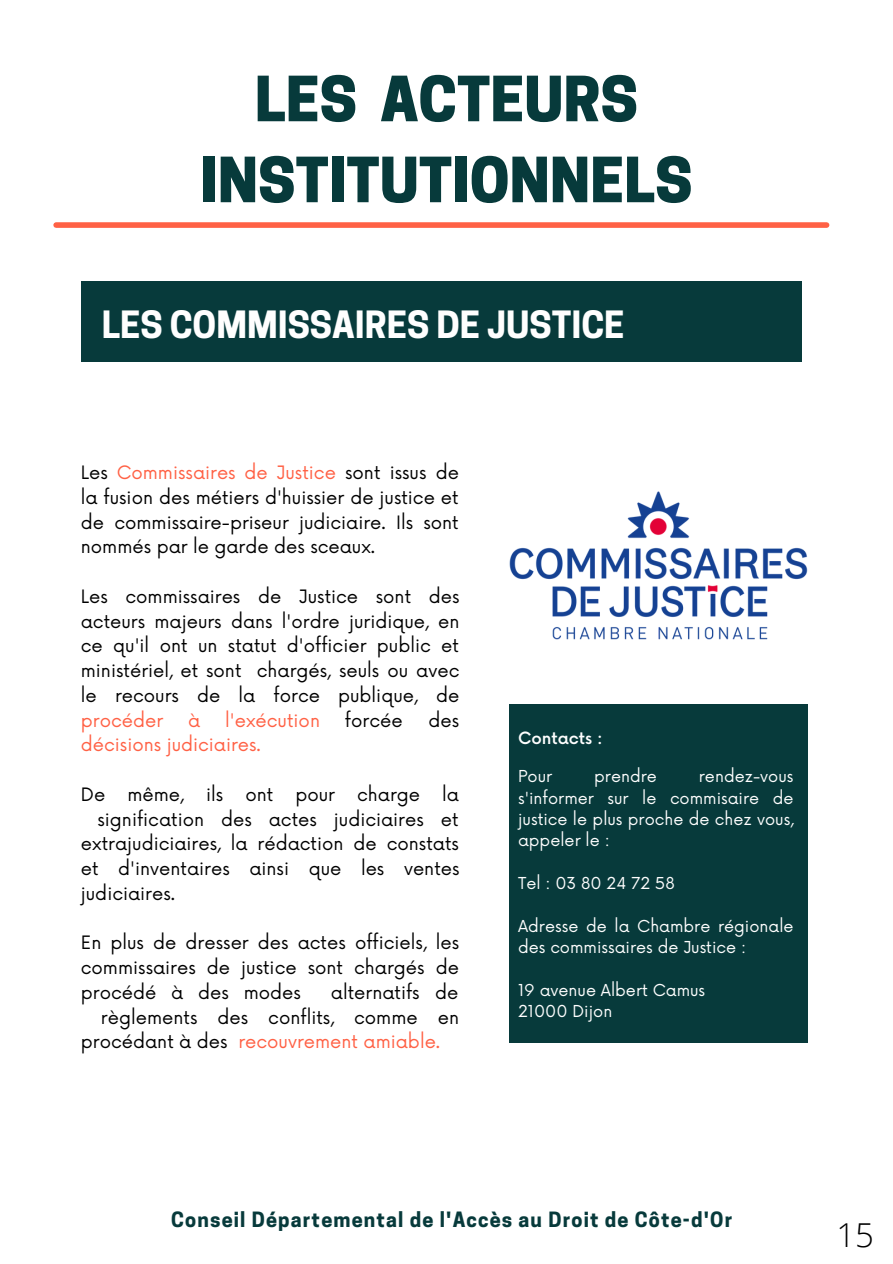
<style>
.page{position:relative;width:893px;height:1264px;background:#fff}
.page>*{position:absolute;margin:0;border:0;box-sizing:border-box;transform-origin:0 0}
.t1{font:800 58.5px/81px "Cooper Hewitt";color:#073a3b;text-align:center}
.t2{font:700 35.25px "Cooper Hewitt";color:#fefefe}
.t3{font:300 33px "Open Sans";color:#000}
.t4{font:700 19.8px "Cooper Hewitt";letter-spacing:.06em;color:#073a3b}
.t5{font:18px/24.8px "Now";color:#000;text-align:justify}
.t6{font:18px "Now";color:#ff6145}
.t7{font:500 16.5px "Now";color:#fefefe}
.t8{font:16.05px/21.3px "Now";color:#fefefe;text-align:justify}
.s1{color:#ff6145}
.s2{color:#000}
</style>
<div class="page">
<div style="left:81px;top:281px;width:720px;height:81px;background:#073a3b"></div>
<div style="left:509px;top:704px;width:298px;height:339px;background:#073a3b"></div>
<div style="left:56px;top:222px;width:770px;height:6px;background:#ff6145"></div>
<img style="left:509px;top:491px;width:299px;height:149px">
<p class="t1" style="left:200px;top:66px;width:494px">LES ACTEURS<br>INSTITUTIONNELS</p>
<p class="t2" style="left:102px;top:312px;width:524px">LES COMMISSAIRES DE JUSTICE</p>
<p class="t5" style="left:81px;top:461px;width:379px">Les <span class="s1">Commissaires de Justice</span> sont issus de la fusion des métiers d'huissier de justice et de commissaire-priseur judiciaire. Ils sont nommés par le garde des sceaux.</p>
<p class="t5" style="left:81px;top:585px;width:380px">Les commissaires de Justice sont des acteurs majeurs dans l'ordre juridique, en ce qu'il ont un statut d'officier public et ministériel, et sont chargés, seuls ou avec le recours de la force publique, de <span class="s1">procéder</span></p>
<p class="t6" style="left:188px;top:710px;width:14px">à</p>
<p class="t6" style="left:225px;top:710px;width:96px">l'exécution</p>
<p class="t5" style="left:345px;top:708px;width:59px">forcée</p>
<p class="t5" style="left:428px;top:708px;width:32px">des</p>
<p class="t6" style="left:81px;top:734px;width:181px">décisions judiciaires.</p>
<p class="t5" style="left:81px;top:783px;width:380px">De même, ils ont pour charge la</p>
<p class="t5" style="left:97px;top:807px;width:362px">signification des actes judiciaires et</p>
<p class="t5" style="left:81px;top:832px;width:379px">extrajudiciaires, la rédaction de constats</p>
<p class="t5" style="left:81px;top:857px;width:380px">et d'inventaires ainsi que les ventes</p>
<p class="t5" style="left:81px;top:881px;width:96px">judiciaires.</p>
<p class="t5" style="left:81px;top:931px;width:380px">En plus de dresser des actes officiels, les commissaires de justice sont chargés de procédé à des modes</p>
<p class="t5" style="left:331px;top:980px;width:129px">alternatifs de</p>
<p class="t5" style="left:101px;top:1005px;width:360px">règlements des conflits, comme en</p>
<p class="t6" style="left:81px;top:1031px;width:361px"><span class="s2">procédant à des</span> recouvrement amiable.</p>
<p class="t7" style="left:518px;top:728px;width:86px">Contacts :</p>
<p class="t8" style="left:518px;top:766px;width:277px;text-indent:181px">rendez-vous s'informer sur le commisaire de justice le plus proche de chez vous, appeler le :</p>
<p class="t8" style="left:518px;top:873px;width:158px">Tel : 03 80 24 72 58</p>
<p class="t8" style="left:518px;top:916px;width:277px">Adresse de la Chambre régionale des commissaires de Justice :</p>
<p class="t8" style="left:518px;top:980px;width:189px">19 avenue Albert Camus</p>
<p class="t8" style="left:518px;top:1001px;width:96px">21000 Dijon</p>
<p class="t8" style="left:518px;top:766px;width:36px">Pour</p>
<p class="t8" style="left:594px;top:766px;width:64px">prendre</p>
<p class="t4" style="left:171px;top:1212px;width:562px">Conseil Départemental de l'Accès au Droit de Côte-d'Or</p>
<p class="t3" style="left:836px;top:1211px;width:39px">15</p>
</div>
